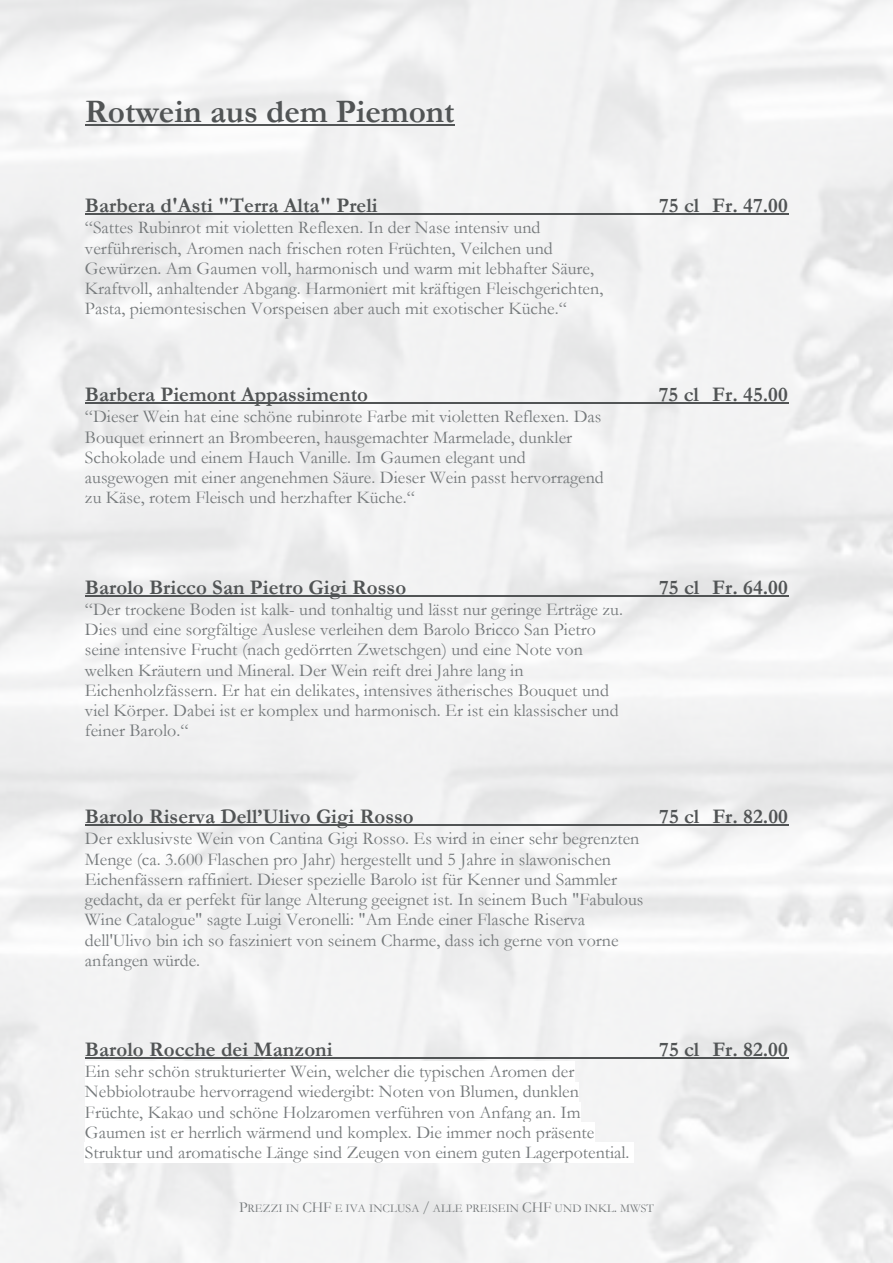
<style>
.page{position:relative;width:893px;height:1263px;background:#fff}
.page>*{position:absolute;margin:0;border:0;box-sizing:border-box;transform-origin:0 0}
.t1{font:700 33.15px "Garamond";color:#515455}
.t2{font:700 20.85px "Garamond";color:#515455}
.t3{font:18px/20.2px "Garamond";color:#74787a}
.t4{font:11.85px "Garamond";letter-spacing:.005em;color:#74787a}
.s1{font-size:15.15px}
</style>
<div class="page">
<img style="left:0;top:0;width:893px;height:1263px">
<hr style="left:85px;top:124px;width:370px;height:2px;background:#515455">
<hr style="left:85px;top:214px;width:703px;height:1px;background:#515455">
<hr style="left:85px;top:403px;width:703px;height:1px;background:#515455">
<hr style="left:85px;top:595px;width:703px;height:2px;background:#515455">
<hr style="left:85px;top:825px;width:703px;height:1px;background:#515455">
<hr style="left:85px;top:1058px;width:703px;height:1px;background:#515455">
<div style="left:85px;top:1062px;width:490px;height:20px;background:#fff"></div>
<div style="left:85px;top:1082px;width:494px;height:20px;background:#fff"></div>
<div style="left:85px;top:1102px;width:496px;height:20px;background:#fff"></div>
<div style="left:85px;top:1122px;width:509px;height:21px;background:#fff"></div>
<div style="left:85px;top:1143px;width:549px;height:20px;background:#fff"></div>
<h1 class="t1" style="left:85px;top:89px;width:371px">Rotwein aus dem Piemont</h1>
<p class="t2" style="left:85px;top:192px;width:294px">Barbera d'Asti "Terra Alta" Preli</p>
<p class="t2" style="left:659px;top:192px;width:130px">75 cl Fr. 47.00</p>
<p class="t3" style="left:85px;top:217px;width:520px">“Sattes Rubinrot mit violetten Reflexen. In der Nase intensiv und verführerisch, Aromen nach frischen roten Früchten, Veilchen und Gewürzen. Am Gaumen voll, harmonisch und warm mit lebhafter Säure, Kraftvoll, anhaltender Abgang. Harmoniert mit kräftigen Fleischgerichten, Pasta, piemontesischen Vorspeisen aber auch mit exotischer Küche.“</p>
<p class="t2" style="left:85px;top:381px;width:285px">Barbera Piemont Appassimento</p>
<p class="t2" style="left:659px;top:381px;width:131px">75 cl Fr. 45.00</p>
<p class="t3" style="left:85px;top:406px;width:520px">“Dieser Wein hat eine schöne rubinrote Farbe mit violetten Reflexen. Das Bouquet erinnert an Brombeeren, hausgemachter Marmelade, dunkler Schokolade und einem Hauch Vanille. Im Gaumen elegant und ausgewogen mit einer angenehmen Säure. Dieser Wein passt hervorragend zu Käse, rotem Fleisch und herzhafter Küche.“</p>
<p class="t2" style="left:85px;top:573px;width:323px">Barolo Bricco San Pietro Gigi Rosso</p>
<p class="t2" style="left:659px;top:573px;width:130px">75 cl Fr. 64.00</p>
<p class="t3" style="left:85px;top:599px;width:540px">“Der trockene Boden ist kalk- und tonhaltig und lässt nur geringe Erträge zu.<br>Dies und eine sorgfältige Auslese verleihen dem Barolo Bricco San Pietro seine intensive Frucht (nach gedörrten Zwetschgen) und eine Note von welken Kräutern und Mineral. Der Wein reift drei Jahre lang in Eichenholzfässern. Er hat ein delikates, intensives ätherisches Bouquet und viel Körper. Dabei ist er komplex und harmonisch. Er ist ein klassischer und feiner Barolo.“</p>
<p class="t2" style="left:85px;top:803px;width:330px">Barolo Riserva Dell’Ulivo Gigi Rosso</p>
<p class="t2" style="left:659px;top:803px;width:130px">75 cl Fr. 82.00</p>
<p class="t3" style="left:85px;top:828px;width:560px">Der exklusivste Wein von Cantina Gigi Rosso. Es wird in einer sehr begrenzten Menge (ca. 3.600 Flaschen pro Jahr) hergestellt und 5 Jahre in slawonischen Eichenfässern raffiniert. Dieser spezielle Barolo ist für Kenner und Sammler gedacht, da er perfekt für lange Alterung geeignet ist. In seinem Buch "Fabulous Wine Catalogue" sagte Luigi Veronelli: "Am Ende einer Flasche Riserva dell'Ulivo bin ich so fasziniert von seinem Charme, dass ich gerne von vorne anfangen würde.</p>
<p class="t2" style="left:85px;top:1035px;width:249px">Barolo Rocche dei Manzoni</p>
<p class="t2" style="left:659px;top:1035px;width:130px">75 cl Fr. 82.00</p>
<p class="t3" style="left:85px;top:1061px;width:546px">Ein sehr schön strukturierter Wein, welcher die typischen Aromen der Nebbiolotraube hervorragend wiedergibt: Noten von Blumen, dunklen Früchte, Kakao und schöne Holzaromen verführen von Anfang an. Im Gaumen ist er herrlich wärmend und komplex. Die immer noch präsente Struktur und aromatische Länge sind Zeugen von einem guten Lagerpotential.</p>
<p class="t4" style="left:239px;top:1200px;width:416px"><span class="s1">P</span>REZZI IN <span class="s1">CHF</span> E IVA INCLUSA <span class="s1">/</span> ALLE PREISEIN <span class="s1">CHF</span> UND INKL<span class="s1">.</span> MWST</p>
</div>
